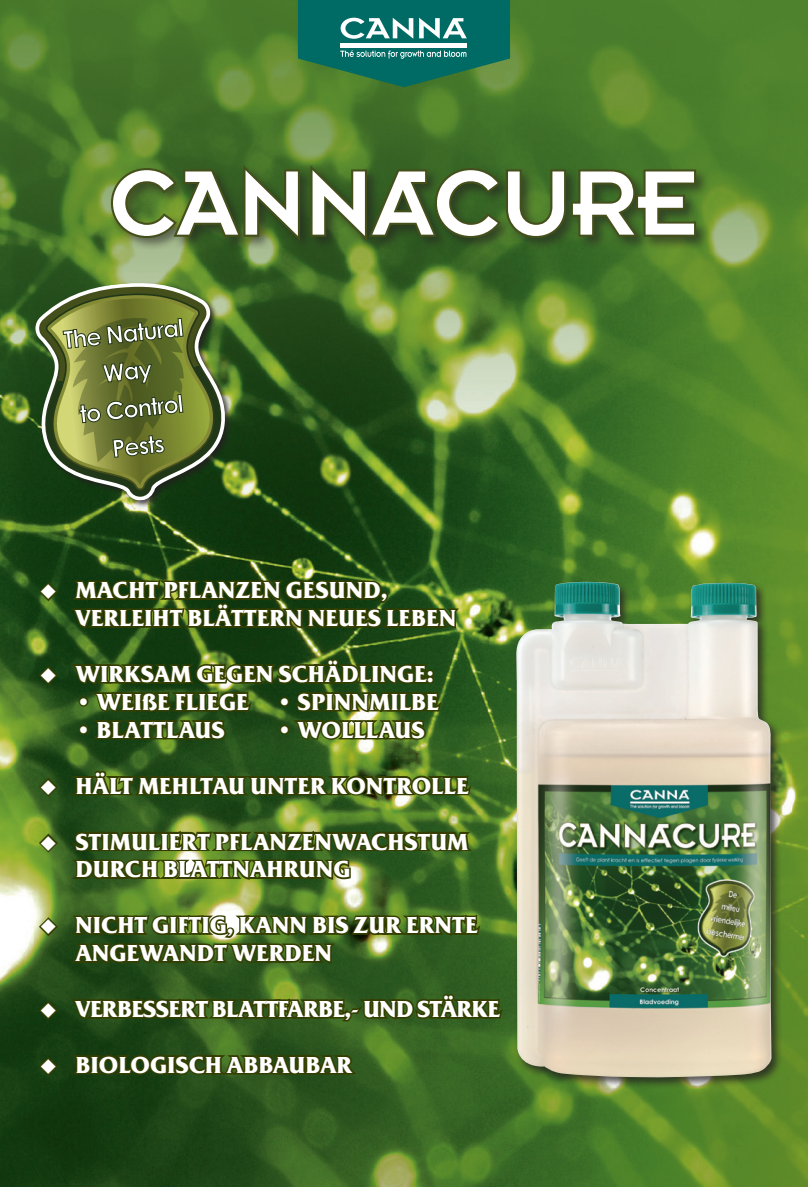
<style>
.page{position:relative;width:808px;height:1187px;background:#fff}
.page>*{position:absolute;margin:0;border:0;box-sizing:border-box;transform-origin:0 0}
.t1{font:100.5px "Cann A";color:#fff}
.t2{font:700 23.25px "Friz Quadrata Com";color:#fff}
.t3{font:700 23.25px "Friz Quadrata Com";letter-spacing:-.03em;color:#fff}
</style>
<div class="page">
<img style="left:0;top:0;width:808px;height:1186px">
<div style="left:109px;top:164px;width:601px;height:89px;background:#231f20;opacity:.53"></div>
<svg style="left:109px;top:160px;width:193px;height:86px;background:#466228"></svg>
<svg style="left:308px;top:160px;width:390px;height:86px;background:#3b5a22"></svg>
<div style="left:34px;top:281px;width:198px;height:227px;background:#231f20;opacity:.75"></div>
<svg style="left:35px;top:282px;width:192px;height:219px;background:#496b37"></svg>
<svg style="left:39px;top:287px;width:184px;height:210px"></svg>
<svg style="left:41px;top:288px;width:181px;height:207px;background:#6d7c41"></svg>
<div style="left:514px;top:579px;width:269px;height:509px;background:#231f20;opacity:.75"></div>
<img style="left:516px;top:582px;width:255px;height:495px">
<svg style="left:298px;top:0;width:212px;height:87px;background:#297e6c"></svg>
<svg style="left:37px;top:580px;width:23px;height:23px"></svg>
<svg style="left:37px;top:664px;width:23px;height:23px"></svg>
<svg style="left:37px;top:775px;width:23px;height:23px"></svg>
<svg style="left:37px;top:831px;width:23px;height:23px"></svg>
<svg style="left:66px;top:533px;width:410px;height:372px;background:#375719"></svg>
<svg style="left:37px;top:915px;width:23px;height:23px"></svg>
<svg style="left:68px;top:911px;width:415px;height:56px;background:#3f5a1b"></svg>
<svg style="left:37px;top:1054px;width:23px;height:23px"></svg>
<svg style="left:67px;top:1051px;width:293px;height:25px;background:#2e450b"></svg>
<svg style="left:37px;top:991px;width:469px;height:32px;background:#324d11"></svg>
<p class="t1" style="left:110px;top:152px;width:590px">CANnaCURE</p>
<p class="t2" style="left:40px;top:576px;width:350px">◆ MACHT PFLANZEN GESUND,</p>
<p class="t2" style="left:76px;top:604px;width:382px">VERLEIHT BLÄTTERN NEUES LEBEN</p>
<p class="t2" style="left:40px;top:659px;width:396px">◆ WIRKSAM GEGEN SCHÄDLINGE:</p>
<p class="t2" style="left:76px;top:687px;width:365px">• WEIßE FLIEGE • SPINNMILBE</p>
<p class="t2" style="left:76px;top:715px;width:151px">• BLATTLAUS</p>
<p class="t2" style="left:277px;top:715px;width:150px">• WOLLLAUS</p>
<p class="t2" style="left:40px;top:771px;width:431px">◆ HÄLT MEHLTAU UNTER KONTROLLE</p>
<p class="t2" style="left:40px;top:827px;width:431px">◆ STIMULIERT PFLANZENWACHSTUM</p>
<p class="t2" style="left:76px;top:855px;width:277px">DURCH BLATTNAHRUNG</p>
<p class="t2" style="left:40px;top:910px;width:440px">◆ NICHT GIFTIG, KANN BIS ZUR ERNTE</p>
<p class="t2" style="left:76px;top:938px;width:258px">ANGEWANDT WERDEN</p>
<p class="t3" style="left:40px;top:994px;width:462px">◆ VERBESSERT BLATTFARBE,- UND STÄRKE</p>
<p class="t2" style="left:40px;top:1050px;width:314px">◆ BIOLOGISCH ABBAUBAR</p>
</div>
